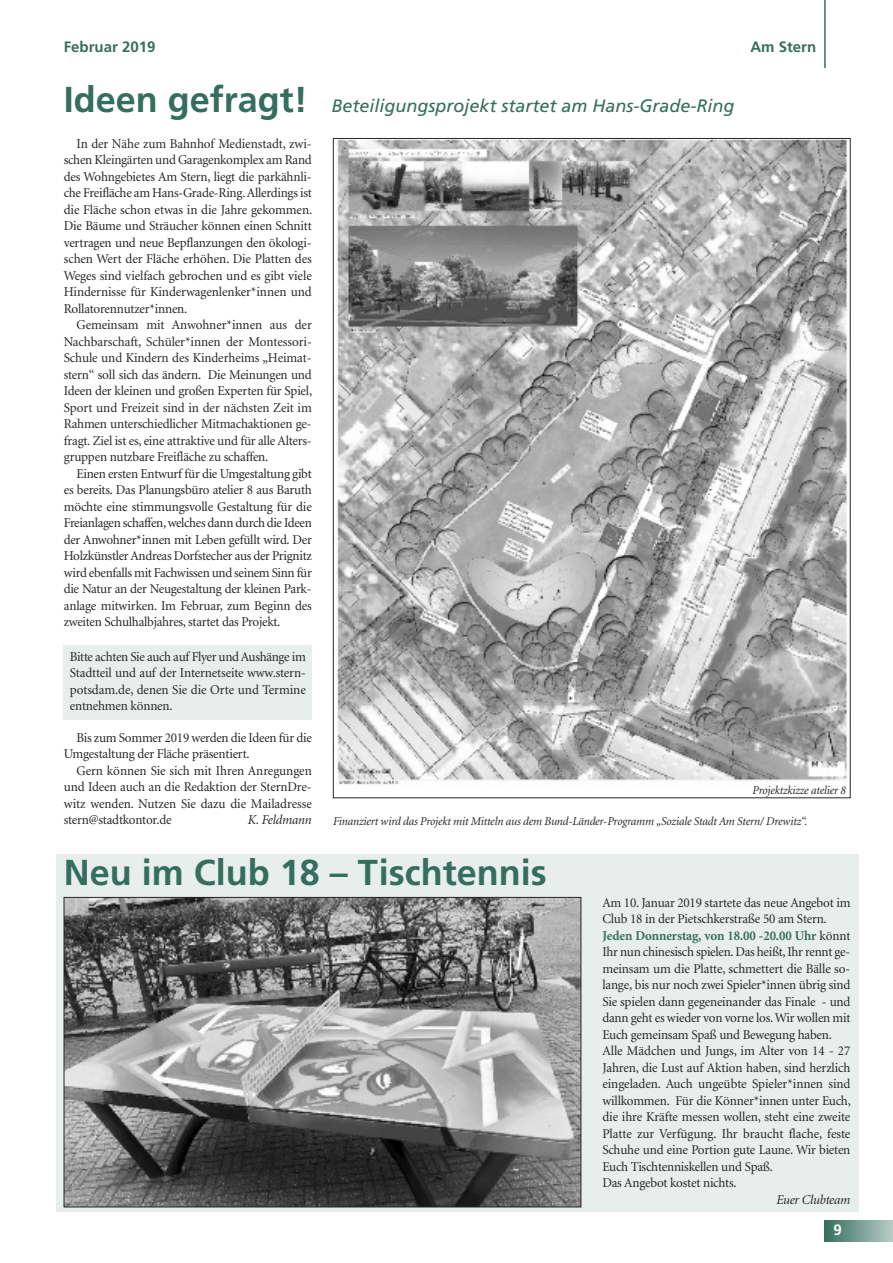
<style>
.page{position:relative;width:893px;height:1263px;background:#fff}
.page>*{position:absolute;margin:0;border:0;box-sizing:border-box;transform-origin:0 0}
.t1{font:700 36px "Frutiger";color:#356e5e}
.t2{font:italic 18px "Frutiger";color:#356e5e}
.t3{font:700 15px "Frutiger";color:#356e5e}
.t4{font:700 15px "Frutiger";color:#fff}
.t5{font:13.5px/16.5px "Minion";letter-spacing:-.015em;color:#272526;text-align:justify}
.t6{font:italic 13.5px "Minion";letter-spacing:-.015em;color:#272526}
.t7{font:italic 12px "Minion";letter-spacing:-.015em;color:#272526}
.s1{font-weight:700;font-style:normal;font-size:36px}
.s2{font-weight:700;color:#356e5e}
</style>
<div class="page">
<hr style="left:824px;top:0;width:2px;height:68px;background:#356e5e">
<div style="left:825px;top:1220px;width:68px;height:22px;background:linear-gradient(to right,#37705f,#b6cbc5)"></div>
<div style="left:57px;top:854px;width:802px;height:358px;background:#e7eeec"></div>
<img style="left:337px;top:140px;width:511px;height:645px">
<img style="left:66px;top:899px;width:513px;height:306px">
<div style="left:64px;top:897px;width:517px;height:310px;border:1px solid #272526"></div>
<div style="left:64px;top:645px;width:248px;height:75px;background:#e7eeec"></div>
<p class="t3" style="left:64px;top:40px;width:93px">Februar 2019</p>
<p class="t3" style="left:750px;top:40px;width:68px">Am Stern</p>
<h2 class="t2" style="left:64px;top:99px;width:672px"><span class="s1">Ideen gefragt!</span> Beteiligungsprojekt startet am Hans-Grade-Ring</h2>
<p class="t5" style="left:64px;top:136px;width:250px;text-indent:13px">In der Nähe zum Bahnhof Medienstadt, zwi&shy;schen Kleingärten und Garagenkomplex am Rand des Wohngebietes Am Stern, liegt die parkähnli&shy;che Freifläche am Hans-Grade-Ring.Allerdings ist die Fläche schon etwas in die Jahre gekommen.<br>Die Bäume und Sträucher können einen Schnitt vertragen und neue Bepflanzungen den ökologi&shy;schen Wert der Fläche erhöhen. Die Platten des Weges sind vielfach gebrochen und es gibt viele Hindernisse für Kinderwagenlenker*innen und Rollatorennutzer*innen.</p>
<p class="t5" style="left:64px;top:318px;width:250px;text-indent:13px">Gemeinsam mit Anwohner*innen aus der Nachbarschaft, Schüler*innen der Montessori-Schule und Kindern des Kinderheims „Heimat&shy;stern“ soll sich das ändern. Die Meinungen und Ideen der kleinen und großen Experten für Spiel, Sport und Freizeit sind in der nächsten Zeit im Rahmen unterschiedlicher Mitmachaktionen ge&shy;fragt. Ziel ist es, eine attraktive und für alle Alters&shy;gruppen nutzbare Freifläche zu schaffen.</p>
<p class="t5" style="left:64px;top:466px;width:250px;text-indent:13px">Einen ersten Entwurf für die Umgestaltung gibt es bereits. Das Planungsbüro atelier 8 aus Baruth möchte eine stimmungsvolle Gestaltung für die Freianlagen schaffen,welches dann durch die Ideen der Anwohner*innen mit Leben gefüllt wird. Der Holzkünstler Andreas Dorfstecher aus der Prignitz wird ebenfalls mit Fachwissen und seinem Sinn für die Natur an der Neugestaltung der kleinen Park&shy;anlage mitwirken. Im Februar, zum Beginn des zweiten Schulhalbjahres, startet das Projekt.</p>
<p class="t5" style="left:70px;top:649px;width:238px">Bitte achten Sie auch auf Flyer und Aushänge im Stadtteil und auf der Internetseite www.stern&shy;potsdam.de, denen Sie die Orte und Termine entnehmen können.</p>
<p class="t5" style="left:64px;top:730px;width:250px;text-indent:13px">Bis zum Sommer 2019 werden die Ideen für die<br>Umgestaltung der Fläche präsentiert.</p>
<p class="t5" style="left:64px;top:763px;width:250px;text-indent:13px">Gern können Sie sich mit Ihren Anregungen und Ideen auch an die Redaktion der SternDre&shy;witz wenden. Nutzen Sie dazu die Mailadresse stern@stadtkontor.de</p>
<p class="t6" style="left:248px;top:815px;width:65px">K. Feldmann</p>
<p class="t7" style="left:753px;top:785px;width:95px">Projektzkizze atelier 8</p>
<p class="t7" style="left:333px;top:816px;width:476px">Finanziert wird das Projekt mit Mitteln aus dem Bund-Länder-Programm „Soziale Stadt Am Stern/ Drewitz“.</p>
<h1 class="t1" style="left:64px;top:858px;width:484px">Neu im Club 18 – Tischtennis</h1>
<p class="t5" style="left:602px;top:895px;width:250px;text-align:left">Am 10. Januar 2019 startete das neue Angebot im Club 18 in der Pietschkerstraße 50 am Stern.<br><span class="s2">Jeden Donnerstag, von 18.00 -20.00 Uhr</span> könnt Ihr nun chinesisch spielen.Das heißt,Ihr rennt ge&shy;meinsam um die Platte, schmettert die Bälle so&shy;lange, bis nur noch zwei Spieler*innen übrig sind Sie spielen dann gegeneinander das Finale - und dann geht es wieder von vorne los.Wir wollen mit Euch gemeinsam Spaß und Bewegung haben.<br>Alle Mädchen und Jungs, im Alter von 14 - 27<br>Jahren, die Lust auf Aktion haben, sind herzlich eingeladen. Auch ungeübte Spieler*innen sind willkommen. Für die Könner*innen unter Euch, die ihre Kräfte messen wollen, steht eine zweite Platte zur Verfügung. Ihr braucht flache, feste Schuhe und eine Portion gute Laune. Wir bieten Euch Tischtenniskellen und Spaß.<br>Das Angebot kostet nichts.</p>
<p class="t6" style="left:776px;top:1194px;width:75px">Euer Clubteam</p>
<p class="t4" style="left:833px;top:1224px;width:10px">9</p>
</div>
